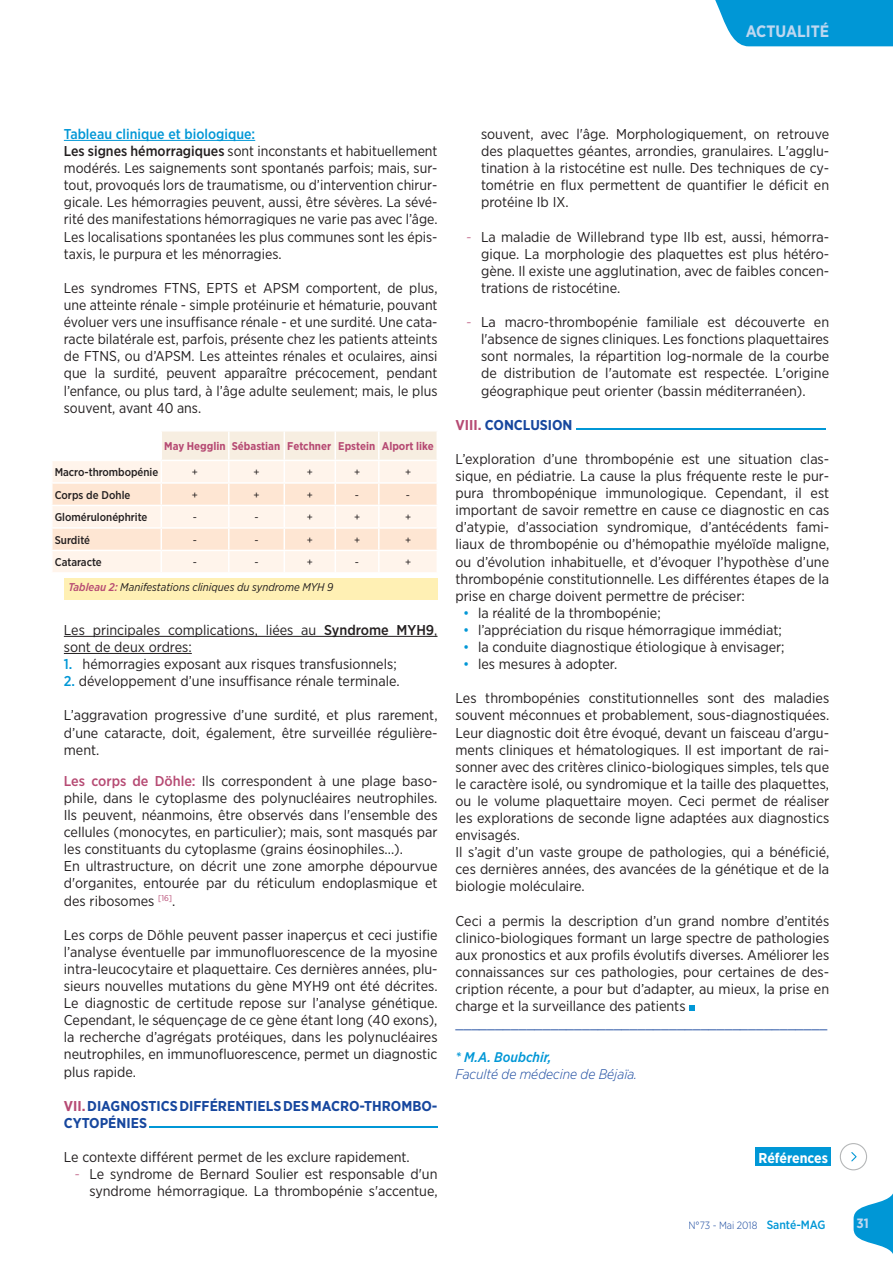
<style>
.page{position:relative;width:893px;height:1263px;background:#fff}
.page>*{position:absolute;margin:0;border:0;box-sizing:border-box;transform-origin:0 0}
.t1{font:700 16.5px "Gotham Narrow";color:#bdd7f0}
.t2{font:14.25px/17.1px "Gotham Narrow";color:#231f20;text-align:justify}
.t3{font:700 14.25px/17.1px "Gotham Narrow";color:#17479e}
.t4{font:14.25px "Gotham Narrow";color:#17479e}
.t5{font:700 14.25px "Gotham Narrow";color:#fff}
.t6{font:italic 300 13.95px "Gotham Narrow";color:#17479e}
.t7{font:italic 500 13.95px "Gotham Narrow";color:#0097d6}
.t8{font:700 13.5px "Gotham Narrow";color:#bdd7f0}
.t9{font:500 11.25px "Gotham Narrow";color:#231f20}
.t10{font:italic 11.25px "Gotham Narrow";color:#231f20}
.t11{font:700 11.25px "Gotham Narrow";color:#b64a73}
.t12{font:11.25px "Gotham Narrow";color:#231f20}
.t13{font:300 10.5px "Gotham Narrow";color:#17479e}
.s1{font-weight:500;color:#0097d6}
.s2{font-weight:500}
.s3{font-weight:500;color:#b64a73}
.s4{color:#b64a73}
.s5{font-weight:300;font-style:italic;color:#b64a73}
.s6{color:#0097d6}
.s7{font-weight:500;font-size:12px;color:#0097d6}
</style>
<div class="page">
<hr style="left:64px;top:140px;width:191px;height:1px;background:#0097d6">
<hr style="left:64px;top:636px;width:373px;height:1px;background:#231f20">
<hr style="left:64px;top:653px;width:128px;height:1px;background:#231f20">
<hr style="left:149px;top:1126px;width:288px;height:2px;background:#0097d6">
<hr style="left:576px;top:428px;width:249px;height:2px;background:#0097d6">
<svg style="left:689px;top:1005px;width:6px;height:6px"></svg>
<div style="left:756px;top:1148px;width:75px;height:18px;background:#0097d6"></div>
<div style="left:64px;top:578px;width:373px;height:21px;background:#fff0b4"></div>
<svg style="left:52px;top:431px;width:385px;height:141px;background:#fdf0e4"></svg>
<hr style="left:51px;top:482px;width:110px;height:2px;background:#fff">
<hr style="left:51px;top:527px;width:110px;height:2px;background:#fff">
<hr style="left:161px;top:482px;width:277px;height:2px;background:#fff">
<hr style="left:161px;top:527px;width:277px;height:2px;background:#fff">
<div style="left:715px;top:0;width:178px;height:46px;background:#0097d6"></div>
<svg style="left:840px;top:1143px;width:53px;height:111px"></svg>
<p class="t1" style="left:746px;top:25px;width:85px">ACTUALITÉ</p>
<p class="t2" style="left:64px;top:126px;width:375px;text-align:left"><span class="s1">Tableau clinique et biologique:<br></span><span class="s2">Les signes hémorragiques</span> sont inconstants et habituellement modérés. Les saignements sont spontanés parfois; mais, sur&shy;tout, provoqués lors de traumatisme, ou d’intervention chirur&shy;gicale. Les hémorragies peuvent, aussi, être sévères. La sévé&shy;rité des manifestations hémorragiques ne varie pas avec l’âge.<br>Les localisations spontanées les plus communes sont les épis&shy;taxis, le purpura et les ménorragies.</p>
<p class="t2" style="left:64px;top:280px;width:375px">Les syndromes FTNS, EPTS et APSM comportent, de plus, une atteinte rénale - simple protéinurie et hématurie, pouvant évoluer vers une insuffisance rénale - et une surdité. Une cata&shy;racte bilatérale est, parfois, présente chez les patients atteints de FTNS, ou d’APSM. Les atteintes rénales et oculaires, ainsi que la surdité, peuvent apparaître précocement, pendant l’enfance, ou plus tard, à l’âge adulte seulement; mais, le plus souvent, avant 40 ans.</p>
<p class="t11" style="left:164px;top:442px;width:271px">May Hegglin Sébastian Fetchner Epstein Alport like</p>
<p class="t9" style="left:55px;top:468px;width:105px">Macro-thrombopénie</p>
<p class="t12" style="left:192px;top:468px;width:8px">+</p>
<p class="t12" style="left:253px;top:468px;width:8px">+</p>
<p class="t12" style="left:307px;top:468px;width:8px">+</p>
<p class="t12" style="left:354px;top:468px;width:8px">+</p>
<p class="t12" style="left:405px;top:468px;width:8px">+</p>
<p class="t9" style="left:55px;top:491px;width:77px">Corps de Dohle</p>
<p class="t12" style="left:192px;top:491px;width:8px">+</p>
<p class="t12" style="left:253px;top:491px;width:8px">+</p>
<p class="t12" style="left:307px;top:491px;width:8px">+</p>
<p class="t12" style="left:355px;top:491px;width:6px">-</p>
<p class="t12" style="left:406px;top:491px;width:6px">-</p>
<p class="t9" style="left:55px;top:513px;width:94px">Glomérulonéphrite</p>
<p class="t12" style="left:193px;top:513px;width:6px">-</p>
<p class="t12" style="left:254px;top:513px;width:6px">-</p>
<p class="t12" style="left:307px;top:513px;width:8px">+</p>
<p class="t12" style="left:354px;top:513px;width:8px">+</p>
<p class="t12" style="left:405px;top:513px;width:8px">+</p>
<p class="t9" style="left:55px;top:536px;width:37px">Surdité</p>
<p class="t12" style="left:193px;top:536px;width:6px">-</p>
<p class="t12" style="left:254px;top:536px;width:6px">-</p>
<p class="t12" style="left:307px;top:536px;width:8px">+</p>
<p class="t12" style="left:354px;top:536px;width:8px">+</p>
<p class="t12" style="left:405px;top:536px;width:8px">+</p>
<p class="t9" style="left:55px;top:558px;width:49px">Cataracte</p>
<p class="t12" style="left:193px;top:558px;width:6px">-</p>
<p class="t12" style="left:254px;top:558px;width:6px">-</p>
<p class="t12" style="left:307px;top:558px;width:8px">+</p>
<p class="t12" style="left:355px;top:558px;width:6px">-</p>
<p class="t12" style="left:405px;top:558px;width:8px">+</p>
<p class="t10" style="left:68px;top:583px;width:266px"><span class="s3">Tableau 2:</span> Manifestations cliniques du syndrome MYH 9</p>
<p class="t2" style="left:64px;top:622px;width:375px">Les principales complications, liées au <span class="s2">Syndrome MYH9</span>, sont de deux ordres:</p>
<p class="t2" style="left:64px;top:656px;width:334px"><span class="s1">1.</span> hémorragies exposant aux risques transfusionnels;</p>
<p class="t2" style="left:64px;top:674px;width:337px"><span class="s1">2.</span> développement d’une insuffisance rénale terminale.</p>
<p class="t2" style="left:64px;top:708px;width:375px">L’aggravation progressive d’une surdité, et plus rarement, d’une cataracte, doit, également, être surveillée régulière&shy;ment.</p>
<p class="t2" style="left:64px;top:773px;width:375px;text-align:left"><span class="s3">Les corps de Döhle:</span> Ils correspondent à une plage baso&shy;phile, dans le cytoplasme des polynucléaires neutrophiles.<br>Ils peuvent, néanmoins, être observés dans l'ensemble des cellules (monocytes, en particulier); mais, sont masqués par les constituants du cytoplasme (grains éosinophiles...).<br>En ultrastructure, on décrit une zone amorphe dépourvue d'organites, entourée par du réticulum endoplasmique et des ribosomes <sup>[16]</sup>.</p>
<p class="t2" style="left:64px;top:927px;width:375px">Les corps de Döhle peuvent passer inaperçus et ceci justifie l’analyse éventuelle par immunofluorescence de la myosine intra-leucocytaire et plaquettaire. Ces dernières années, plu&shy;sieurs nouvelles mutations du gène MYH9 ont été décrites.<br>Le diagnostic de certitude repose sur l’analyse génétique.<br>Cependant, le séquençage de ce gène étant long (40 exons), la recherche d’agrégats protéiques, dans les polynucléaires neutrophiles, en immunofluorescence, permet un diagnostic plus rapide.</p>
<p class="t3" style="left:64px;top:1098px;width:375px"><span class="s4">VII.</span> DIAGNOSTICS DIFFÉRENTIELS DES MACRO-THROMBO-<br>CYTOPÉNIES</p>
<p class="t2" style="left:64px;top:1149px;width:347px">Le contexte différent permet de les exclure rapidement.</p>
<p class="t2" style="left:74px;top:1166px;width:365px;text-align:right"><span class="s5">-</span> Le syndrome de Bernard Soulier est responsable d'un syndrome hémorragique. La thrombopénie s'accentue,</p>
<p class="t2" style="left:481px;top:126px;width:350px">souvent, avec l'âge. Morphologiquement, on retrouve des plaquettes géantes, arrondies, granulaires. L'agglu&shy;tination à la ristocétine est nulle. Des techniques de cy&shy;tométrie en flux permettent de quantifier le déficit en protéine Ib IX.</p>
<p class="t2" style="left:481px;top:229px;width:350px;text-indent:-15px"><span class="s5">-</span> La maladie de Willebrand type IIb est, aussi, hémorra&shy;gique. La morphologie des plaquettes est plus hétéro&shy;gène. Il existe une agglutination, avec de faibles concen&shy;trations de ristocétine.</p>
<p class="t2" style="left:481px;top:314px;width:350px;text-indent:-15px"><span class="s5">-</span> La macro-thrombopénie familiale est découverte en l'absence de signes cliniques. Les fonctions plaquettaires sont normales, la répartition log-normale de la courbe de distribution de l'automate est respectée. L'origine géographique peut orienter (bassin méditerranéen).</p>
<p class="t3" style="left:456px;top:417px;width:119px"><span class="s4">VIII.</span> CONCLUSION</p>
<p class="t2" style="left:455px;top:451px;width:375px">L’exploration d’une thrombopénie est une situation clas&shy;sique, en pédiatrie. La cause la plus fréquente reste le pur&shy;pura thrombopénique immunologique. Cependant, il est important de savoir remettre en cause ce diagnostic en cas d’atypie, d’association syndromique, d’antécédents fami&shy;liaux de thrombopénie ou d’hémopathie myéloïde maligne, ou d’évolution inhabituelle, et d’évoquer l’hypothèse d’une thrombopénie constitutionnelle. Les différentes étapes de la prise en charge doivent permettre de préciser:</p>
<p class="t2" style="left:463px;top:605px;width:199px"><span class="s6">•</span> la réalité de la thrombopénie;</p>
<p class="t2" style="left:463px;top:622px;width:320px"><span class="s6">•</span> l’appréciation du risque hémorragique immédiat;</p>
<p class="t2" style="left:463px;top:639px;width:323px"><span class="s6">•</span> la conduite diagnostique étiologique à envisager;</p>
<p class="t2" style="left:463px;top:656px;width:156px"><span class="s6">•</span> les mesures à adopter.</p>
<p class="t2" style="left:455px;top:691px;width:375px;text-align:left">Les thrombopénies constitutionnelles sont des maladies souvent méconnues et probablement, sous-diagnostiquées.<br>Leur diagnostic doit être évoqué, devant un faisceau d’argu&shy;ments cliniques et hématologiques. Il est important de rai&shy;sonner avec des critères clinico-biologiques simples, tels que le caractère isolé, ou syndromique et la taille des plaquettes, ou le volume plaquettaire moyen. Ceci permet de réaliser les explorations de seconde ligne adaptées aux diagnostics envisagés.<br>Il s’agit d’un vaste groupe de pathologies, qui a bénéficié, ces dernières années, des avancées de la génétique et de la biologie moléculaire.</p>
<p class="t2" style="left:455px;top:913px;width:375px">Ceci a permis la description d’un grand nombre d’entités clinico-biologiques formant un large spectre de pathologies aux pronostics et aux profils évolutifs diverses. Améliorer les connaissances sur ces pathologies, pour certaines de des&shy;cription récente, a pour but d’adapter, au mieux, la prise en charge et la surveillance des patients</p>
<p class="t4" style="left:455px;top:1018px;width:373px">_______________________________________________</p>
<p class="t7" style="left:455px;top:1052px;width:98px">* M.A. Boubchir,</p>
<p class="t6" style="left:455px;top:1068px;width:183px">Faculté de médecine de Béjaïa.</p>
<p class="t5" style="left:759px;top:1152px;width:71px">Références</p>
<p class="t13" style="left:688px;top:1221px;width:139px">N°73 - Mai 2018 <span class="s7">Santé-MAG</span></p>
<p class="t8" style="left:857px;top:1218px;width:14px">31</p>
</div>
